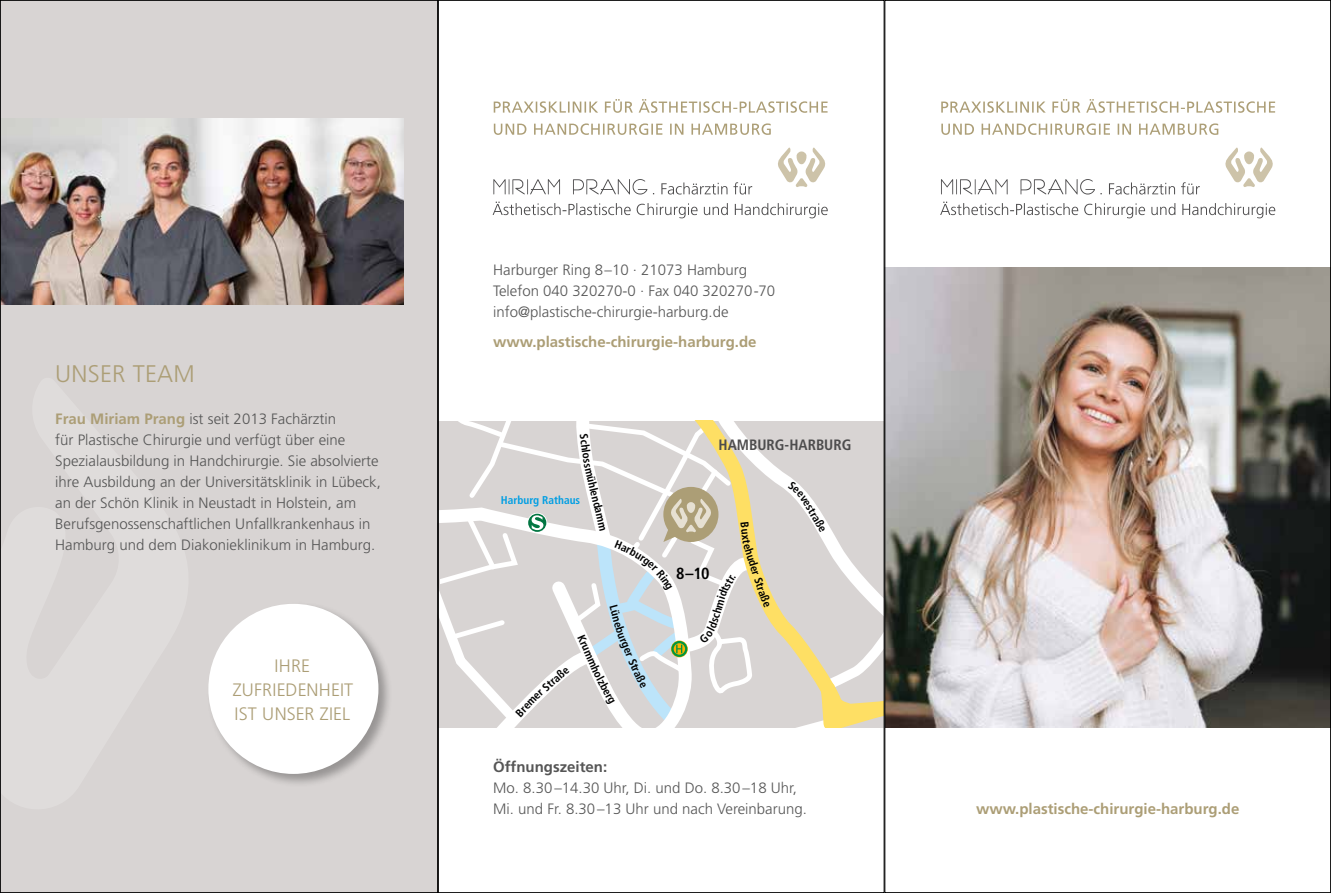
<style>
.page{position:relative;width:1331px;height:893px;background:#fff}
.page>*{position:absolute;margin:0;border:0;box-sizing:border-box;transform-origin:0 0}
.t1{font:300 24px "Frutiger";letter-spacing:.01em;color:#ac9e76}
.t2{font:300 18px/24px "Frutiger";letter-spacing:.005em;color:#ac9e76;text-align:center}
.t3{font:700 condensed 16.2px "Frutiger";color:#000}
.t4{font:300 15px/21px "Frutiger";color:#565656}
.t5{font:700 15px "Frutiger";color:#ac9e76}
.t6{font:700 condensed 15px "Frutiger";color:#4d4c4d}
.t7{font:700 15px "Frutiger";color:#565656}
.t8{font:700 condensed 11.25px "Frutiger";color:#000}
.t9{font:700 condensed 11.25px "Frutiger";color:#009ee3}
.s1{font-weight:700;color:#ac9e76}
</style>
<div class="page">
<div style="left:0;top:0;width:438px;height:893px;background:#d8d4d3"></div>
<img style="left:886px;top:268px;width:443px;height:459px">
<img style="left:2px;top:118px;width:402px;height:187px">
<div style="left:206px;top:602px;width:186px;height:186px;background:#000;opacity:.3"></div>
<div style="left:208px;top:604px;width:170px;height:170px;background:#fff;border-radius:50%"></div>
<svg style="left:494px;top:123px;width:277px;height:12px"></svg>
<svg style="left:494px;top:99px;width:333px;height:14px"></svg>
<svg style="left:493px;top:202px;width:335px;height:16px"></svg>
<svg style="left:653px;top:182px;width:99px;height:13px"></svg>
<svg style="left:778px;top:147px;width:48px;height:40px"></svg>
<svg style="left:493px;top:179px;width:154px;height:16px"></svg>
<svg style="left:941px;top:123px;width:277px;height:12px"></svg>
<svg style="left:941px;top:99px;width:334px;height:14px"></svg>
<svg style="left:940px;top:202px;width:335px;height:16px"></svg>
<svg style="left:1225px;top:147px;width:48px;height:40px"></svg>
<svg style="left:941px;top:179px;width:259px;height:16px"></svg>
<svg style="left:438px;top:421px;width:446px;height:306px"></svg>
<h1 class="t1" style="left:55px;top:360px;width:141px">UNSER TEAM</h1>
<p class="t4" style="left:55px;top:408px;width:327px"><span class="s1">Frau Miriam Prang</span> ist seit 2013 Fachärztin<br>für Plastische Chirurgie und verfügt über eine Spezialausbildung in Handchirurgie. Sie absolvierte ihre Ausbildung an der Universitätsklinik in Lübeck, an der Schön Klinik in Neustadt in Holstein, am Berufsgenossenschaftlichen Unfallkrankenhaus in Hamburg und dem Diakonieklinikum in Hamburg.</p>
<p class="t2" style="left:233px;top:654px;width:122px">IHRE<br>ZUFRIEDENHEIT<br>IST UNSER ZIEL</p>
<p class="t4" style="left:493px;top:260px;width:283px">Harburger Ring 8–10 · 21073 Hamburg<br>Telefon 040 320270-0 · Fax 040 320270-70 info@plastische-chirurgie-harburg.de</p>
<p class="t5" style="left:493px;top:333px;width:265px">www.plastische-chirurgie-harburg.de</p>
<p class="t6" style="left:719px;top:436px;width:134px">HAMBURG-HARBURG</p>
<p class="t8" style="left:595px;top:466px;width:57px;rotate:76deg">mühlendam</p>
<p class="t9" style="left:501px;top:493px;width:81px">Harburg Rathaus</p>
<p class="t8" style="left:812px;top:497px;width:37px;rotate:59deg">estraße</p>
<p class="t8" style="left:751px;top:521px;width:23px;rotate:83deg">Buxt</p>
<p class="t8" style="left:753px;top:541px;width:31px;rotate:72deg">ehude</p>
<p class="t3" style="left:676px;top:564px;width:35px">8–10</p>
<p class="t8" style="left:587px;top:632px;width:47px;rotate:66deg">Krummho</p>
<p class="t8" style="left:607px;top:676px;width:28px;rotate:61deg">zberg</p>
<p class="t8" style="left:534px;top:688px;width:39px;rotate:-40deg">r Straße</p>
<p class="t8" style="left:707px;top:620px;width:26px;rotate:-73deg">schm</p>
<p class="t7" style="left:493px;top:758px;width:115px">Öffnungszeiten:</p>
<p class="t4" style="left:493px;top:778px;width:315px">Mo. 8.30–14.30 Uhr, Di. und Do. 8.30–18 Uhr,<br>Mi. und Fr. 8.30–13 Uhr und nach Vereinbarung.</p>
<p class="t5" style="left:976px;top:800px;width:265px">www.plastische-chirurgie-harburg.de</p>
</div>
